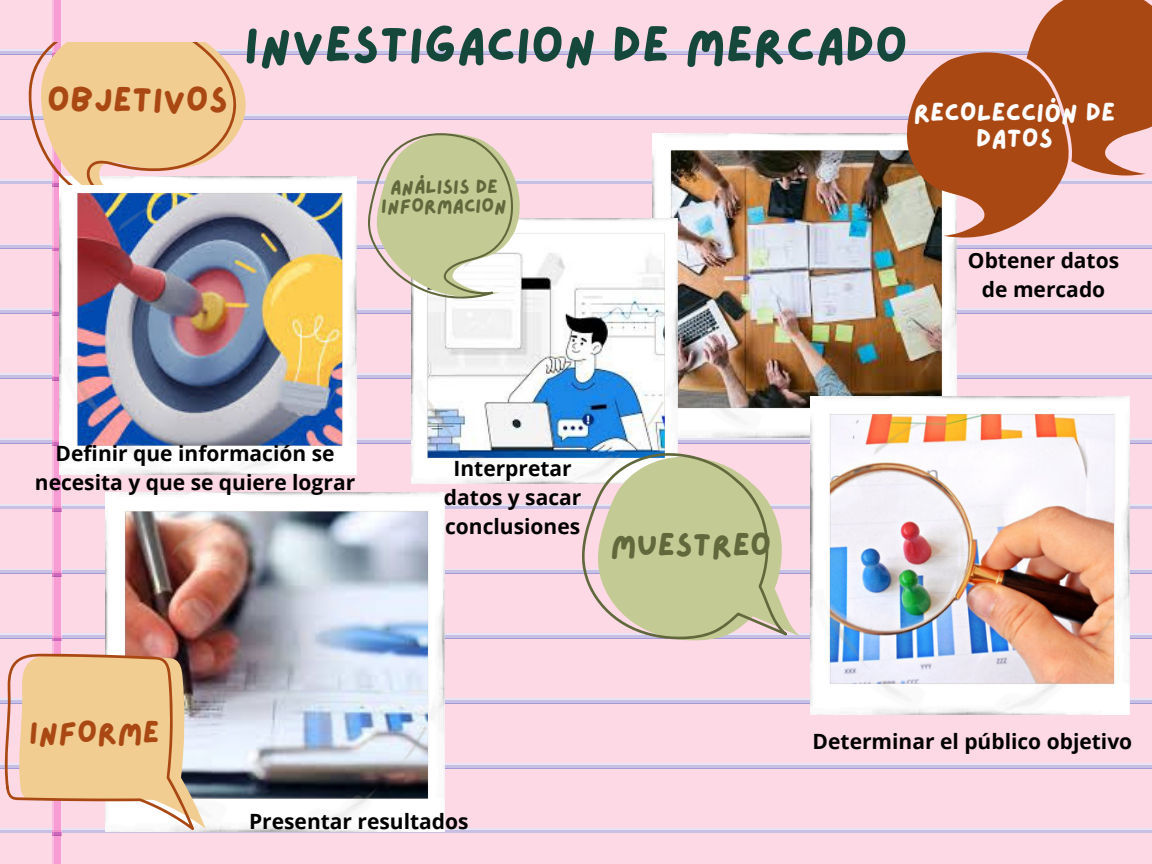
<style>
.page{position:relative;width:1152px;height:864px;background:#fdd9e5}
.page>*{position:absolute;margin:0;border:0;box-sizing:border-box;transform-origin:0 0}
.t1{font:51px "Lazydog";color:#15473a}
.t2{font:35.4px "Lazydog";color:#aa4813}
.t3{font:32.7px "Lazydog";color:#61683c}
.t4{font:31.5px "Lazydog";color:#aa4813}
.t5{font:26.25px/25.8px "Lazydog";color:#fff;text-align:center}
.t6{font:700 21px/29.2px "Open Sans";color:#000;text-align:center}
.t7{font:19.8px/19.2px "Lazydog";color:#61683c;text-align:center}
</style>
<div class="page">
<div style="left:0;top:49px;width:1152px;height:5px;background:#e7e4f4"></div>
<hr style="left:0;top:52px;width:1152px;height:3px;background:#a29bd3">
<hr style="left:0;top:51px;width:1152px;height:3px;background:#c8bfe5">
<div style="left:0;top:114px;width:1152px;height:5px;background:#e7e4f4"></div>
<hr style="left:0;top:116px;width:1152px;height:3px;background:#c8bfe5">
<hr style="left:0;top:179px;width:1152px;height:4px;background:#e7e4f4">
<hr style="left:0;top:182px;width:1152px;height:2px;background:#a29bd3">
<hr style="left:0;top:181px;width:1152px;height:2px;background:#c8bfe5">
<svg style="left:0;top:244px;width:1152px;height:2px"></svg>
<hr style="left:0;top:246px;width:1152px;height:3px;background:#a29bd3">
<hr style="left:0;top:246px;width:1152px;height:2px;background:#c8bfe5">
<hr style="left:0;top:309px;width:1152px;height:4px;background:#e7e4f4">
<hr style="left:0;top:311px;width:1152px;height:3px;background:#a29bd3">
<hr style="left:0;top:310px;width:1152px;height:3px;background:#c8bfe5">
<div style="left:0;top:373px;width:1152px;height:5px;background:#e7e4f4"></div>
<hr style="left:0;top:376px;width:1152px;height:3px;background:#a29bd3">
<hr style="left:0;top:375px;width:1152px;height:3px;background:#c8bfe5">
<div style="left:0;top:438px;width:1152px;height:5px;background:#e7e4f4"></div>
<hr style="left:0;top:440px;width:1152px;height:3px;background:#c8bfe5">
<hr style="left:0;top:504px;width:1152px;height:4px;background:#e7e4f4">
<hr style="left:0;top:507px;width:1152px;height:2px;background:#a29bd3">
<hr style="left:0;top:506px;width:1152px;height:2px;background:#c8bfe5">
<svg style="left:0;top:569px;width:1152px;height:2px"></svg>
<hr style="left:0;top:571px;width:1152px;height:3px;background:#a29bd3">
<hr style="left:0;top:571px;width:1152px;height:2px;background:#c8bfe5">
<hr style="left:0;top:634px;width:1152px;height:4px;background:#e7e4f4">
<hr style="left:0;top:636px;width:1152px;height:3px;background:#a29bd3">
<hr style="left:0;top:635px;width:1152px;height:3px;background:#c8bfe5">
<hr style="left:0;top:699px;width:1152px;height:4px;background:#e7e4f4">
<hr style="left:0;top:701px;width:1152px;height:3px;background:#a29bd3">
<hr style="left:0;top:700px;width:1152px;height:3px;background:#c8bfe5">
<div style="left:0;top:763px;width:1152px;height:5px;background:#e7e4f4"></div>
<hr style="left:0;top:765px;width:1152px;height:3px;background:#c8bfe5">
<hr style="left:0;top:828px;width:1152px;height:4px;background:#e7e4f4">
<hr style="left:0;top:831px;width:1152px;height:2px;background:#a29bd3">
<hr style="left:0;top:830px;width:1152px;height:2px;background:#c8bfe5">
<div style="left:54px;top:0;width:8px;height:864px;background:#f89dd3"></div>
<div style="left:52px;top:0;width:8px;height:864px;background:#fabce1"></div>
<div style="left:54px;top:0;width:6px;height:864px;background:#f89dd3"></div>
<svg style="left:52px;top:636px;width:10px;height:5px"></svg>
<svg style="left:52px;top:571px;width:10px;height:5px"></svg>
<svg style="left:52px;top:507px;width:10px;height:5px"></svg>
<svg style="left:52px;top:441px;width:7px;height:5px"></svg>
<svg style="left:52px;top:376px;width:7px;height:5px"></svg>
<svg style="left:52px;top:311px;width:7px;height:5px"></svg>
<svg style="left:52px;top:246px;width:7px;height:5px"></svg>
<img style="left:652px;top:134px;width:304px;height:304px">
<img style="left:59px;top:177px;width:298px;height:297px">
<img style="left:412px;top:218px;width:265px;height:266px">
<img style="left:105px;top:493px;width:339px;height:339px">
<svg style="left:4px;top:654px;width:202px;height:182px"></svg>
<svg style="left:906px;top:0;width:246px;height:238px"></svg>
<svg style="left:368px;top:133px;width:152px;height:166px"></svg>
<svg style="left:28px;top:42px;width:219px;height:144px"></svg>
<svg style="left:581px;top:452px;width:219px;height:189px"></svg>
<img style="left:811px;top:397px;width:318px;height:318px">
<h4 class="t2" style="left:47px;top:83px;width:182px">OBJETIVOS</h4>
<p class="t1" style="left:244px;top:20px;width:665px">INVESTIGACION DE MERCADO</p>
<p class="t7" style="left:381px;top:178px;width:127px">ANÁLISIS DE<br>INFORMACION</p>
<h5 class="t5" style="left:914px;top:100px;width:203px">RECOLECCIÓN DE<br>DATOS</h5>
<p class="t6" style="left:968px;top:245px;width:153px">Obtener datos de mercado</p>
<p class="t6" style="left:35px;top:438px;width:322px">Definir que información se necesita y que se quiere lograr</p>
<p class="t6" style="left:444px;top:453px;width:139px">Interpretar datos y sacar conclusiones</p>
<p class="t3" style="left:611px;top:530px;width:162px">MUESTREO</p>
<p class="t4" style="left:29px;top:717px;width:132px">INFORME</p>
<p class="t6" style="left:249px;top:806px;width:221px">Presentar resultados</p>
<p class="t6" style="left:813px;top:726px;width:321px">Determinar el público objetivo</p>
</div>
